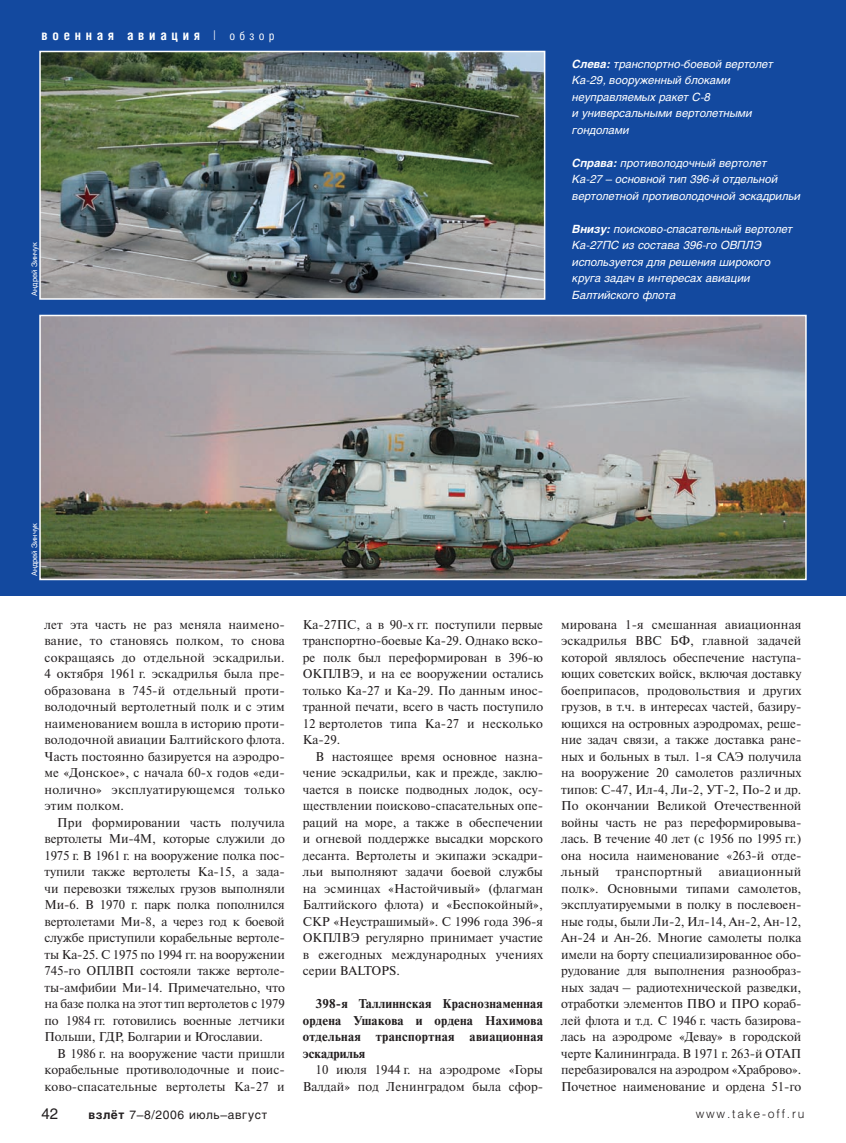
<style>
.page{position:relative;width:846px;height:1143px;background:#fff}
.page>*{position:absolute;margin:0;border:0;box-sizing:border-box;transform-origin:0 0}
.t1{font:15px "Helios";color:#231f20}
.t2{font:700 13.5px "Helios Cond";letter-spacing:.35em;color:#fff}
.t3{font:12.75px/16.5px "Newton C";letter-spacing:.005em;color:#231f20;text-align:justify}
.t4{font:700 12.75px/16.5px "Newton C";letter-spacing:.025em;color:#231f20;text-align:justify}
.t5{font:12.75px "Newton C";letter-spacing:.025em;color:#231f20}
.t6{font:12px "Helios";letter-spacing:.05em;color:#231f20}
.t7{font:300 12px "Helios";letter-spacing:.15em;color:#231f20}
.t8{font:italic 11.25px/16.5px "Helios";color:#fff}
.t9{font:7.5px "Helios";color:#fff}
.s1{font-weight:300}
.s2{font-weight:400;font-size:12px}
.s3{font-weight:700}
</style>
<div class="page">
<div style="left:0;top:0;width:845px;height:596px;background:#13499f"></div>
<img style="left:42px;top:54px;width:500px;height:243px">
<div style="left:39px;top:51px;width:506px;height:249px;border:2px solid #fff"></div>
<img style="left:42px;top:318px;width:761px;height:259px">
<div style="left:39px;top:315px;width:767px;height:265px;border:2px solid #fff"></div>
<p class="t2" style="left:42px;top:27px;width:234px">военная авиация <span class="s1">|</span> <span class="s2">обзор</span></p>
<p class="t9" style="left:30px;top:296px;width:55px;rotate:-90deg">Андрей Зинчук</p>
<p class="t8" style="left:572px;top:56px;width:202px"><span class="s3">Слева:</span> транспортно-боевой вертолет<br>Ка-29, вооруженный блоками неуправляемых ракет С-8<br>и универсальными вертолетными гондолами</p>
<p class="t8" style="left:572px;top:155px;width:230px"><span class="s3">Справа:</span> противолодочный вертолет<br>Ка-27 – основной тип 396-й отдельной вертолетной противолодочной эскадрильи</p>
<p class="t8" style="left:572px;top:221px;width:222px"><span class="s3">Внизу:</span> поисково-спасательный вертолет Ка-27ПС из состава 396-го ОВПЛЭ используется для решения широкого круга задач в интересах авиации</p>
<p class="t8" style="left:572px;top:287px;width:105px">Балтийского флота</p>
<p class="t9" style="left:30px;top:576px;width:55px;rotate:-90deg">Андрей Зинчук</p>
<p class="t3" style="left:45px;top:616px;width:242px">лет эта часть не раз меняла наимено&shy;вание, то становясь полком, то снова сокращаясь до отдельной эскадрильи.<br>4 октября 1961 г. эскадрилья была пре&shy;образована в 745-й отдельный проти&shy;володочный вертолетный полк и с этим наименованием вошла в историю проти&shy;володочной авиации Балтийского флота.<br>Часть постоянно базируется на аэродро&shy;ме «Донское», с начала 60-х годов «еди&shy;нолично» эксплуатирующемся только этим полком.</p>
<p class="t3" style="left:45px;top:814px;width:242px;text-indent:13px">При формировании часть получила вертолеты Ми-4М, которые служили до 1975 г. В 1961 г. на вооружение полка пос&shy;тупили также вертолеты Ка-15, а зада&shy;чи перевозки тяжелых грузов выполняли Ми-6. В 1970 г. парк полка пополнился вертолетами Ми-8, а через год к боевой службе приступили корабельные вертоле&shy;ты Ка-25. С 1975 по 1994 гг. на вооружении 745-го ОПЛВП состояли также вертоле&shy;ты-амфибии Ми-14. Примечательно, что на базе полка на этот тип вертолетов с 1979 по 1984 гг. готовились военные летчики Польши, ГДР, Болгарии и Югославии.</p>
<p class="t3" style="left:45px;top:1045px;width:242px;text-indent:13px">В 1986 г. на вооружение части пришли корабельные противолодочные и поис&shy;ково-спасательные вертолеты Ка-27 и</p>
<p class="t3" style="left:303px;top:616px;width:242px">Ка-27ПС, а в 90-х гг. поступили первые транспортно-боевые Ка-29. Однако вско&shy;ре полк был переформирован в 396-ю ОКПЛВЭ, и на ее вооружении остались только Ка-27 и Ка-29. По данным инос&shy;транной печати, всего в часть поступило 12 вертолетов типа Ка-27 и несколько Ка-29.</p>
<p class="t3" style="left:303px;top:748px;width:242px;text-indent:13px">В настоящее время основное назна&shy;чение эскадрильи, как и прежде, заклю&shy;чается в поиске подводных лодок, осу&shy;ществлении поисково-спасательных опе&shy;раций на море, а также в обеспечении и огневой поддержке высадки морского десанта. Вертолеты и экипажи эскадри&shy;льи выполняют задачи боевой службы на эсминцах «Настойчивый» (флагман Балтийского флота) и «Беспокойный», СКР «Неустрашимый». С 1996 года 396-я ОКПЛВЭ регулярно принимает участие в ежегодных международных учениях серии BALTOPS.</p>
<p class="t4" style="left:303px;top:996px;width:242px;text-indent:13px">398-я Таллиннская Краснознаменная ордена Ушакова и ордена Нахимова отдельная транспортная авиационная эскадрилья</p>
<p class="t3" style="left:303px;top:1062px;width:242px;text-align:right">10 июля 1944 г. на аэродроме «Горы<br>Валдай» под Ленинградом была сфор-</p>
<p class="t3" style="left:561px;top:616px;width:242px">мирована 1-я смешанная авиационная эскадрилья ВВС БФ, главной задачей которой являлось обеспечение наступа&shy;ющих советских войск, включая доставку боеприпасов, продовольствия и других грузов, в т.ч. в интересах частей, базиру&shy;ющихся на островных аэродромах, реше&shy;ние задач связи, а также доставка ране&shy;ных и больных в тыл. 1-я САЭ получила на вооружение 20 самолетов различных типов: C-47, Ил-4, Ли-2, УТ-2, По-2 и др.<br>По окончании Великой Отечественной войны часть не раз переформировыва&shy;лась. В течение 40 лет (с 1956 по 1995 гг.) она носила наименование «263-й отде&shy;льный</p>
<p class="t3" style="left:561px;top:864px;width:242px;text-indent:158px">авиационный полк». Основными типами самолетов, эксплуатируемыми в полку в послевоен&shy;ные годы, были Ли-2, Ил-14, Ан-2, Ан-12, Ан-24 и Ан-26. Многие самолеты полка имели на борту специализированное обо&shy;рудование для выполнения разнообраз&shy;ных задач – радиотехнической разведки, отработки элементов ПВО и ПРО кораб&shy;лей флота и т.д. С 1946 г. часть базирова&shy;лась на аэродроме «Девау» в городской черте Калининграда. В 1971 г. 263-й ОТАП перебазировался на аэродром «Храброво».<br>Почетное наименование и ордена 51-го</p>
<p class="t5" style="left:615px;top:865px;width:88px">транспортный</p>
<p class="t1" style="left:42px;top:1105px;width:18px">42</p>
<p class="t6" style="left:88px;top:1107px;width:180px"><span class="s3">взлёт</span> 7–8/2006 июль–август</p>
<p class="t7" style="left:695px;top:1107px;width:110px">www.take-off.ru</p>
</div>
